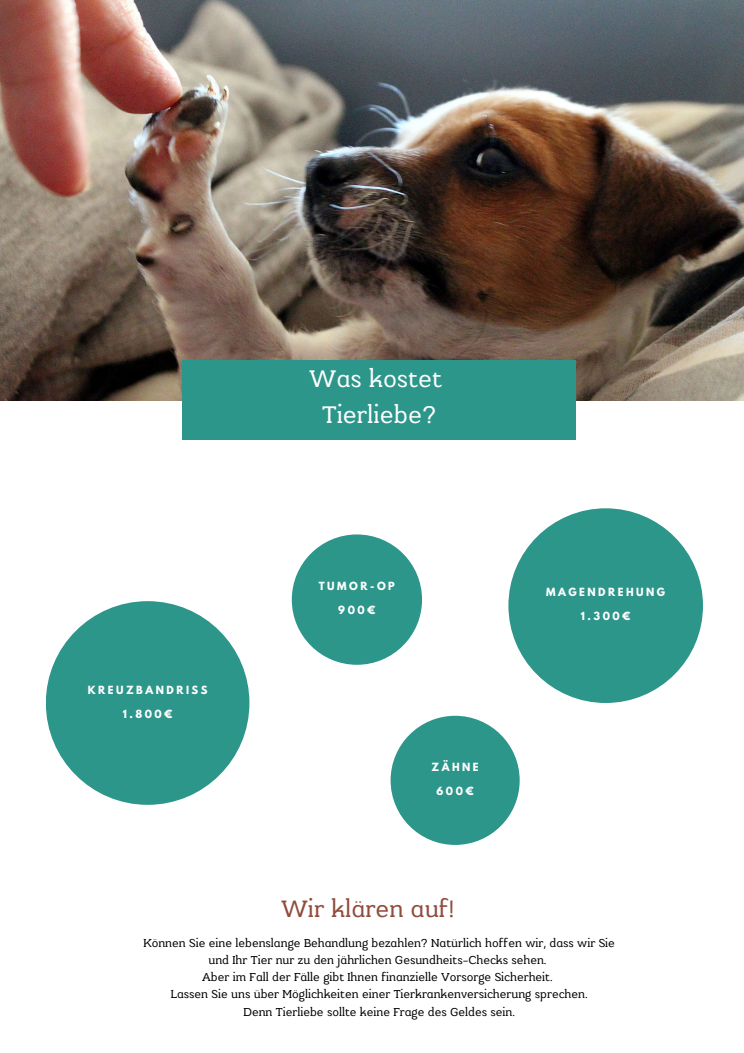
<style>
.page{position:relative;width:744px;height:1053px;background:#fff}
.page>*{position:absolute;margin:0;border:0;box-sizing:border-box;transform-origin:0 0}
.t1{font:25.92px/36.2px "Kulachat Slab";color:#fff;text-align:center}
.t2{font:25.6px "Kulachat Slab";color:#904c3c}
.t3{font:12.4px/17.2px "Kulachat Slab";color:#000;text-align:center}
.t4{font:700 10px "League Spartan";letter-spacing:.25em;color:#fff}
</style>
<div class="page">
<img style="left:0;top:0;width:744px;height:400px">
<div style="left:183px;top:360px;width:393px;height:80px;background:#2c968b"></div>
<div style="left:46px;top:601px;width:203px;height:203px;background:#2c968b;border-radius:50%"></div>
<div style="left:391px;top:715px;width:129px;height:129px;background:#2c968b;border-radius:50%"></div>
<div style="left:292px;top:534px;width:130px;height:130px;background:#2c968b;border-radius:50%"></div>
<div style="left:508px;top:508px;width:195px;height:195px;background:#2c968b;border-radius:50%"></div>
<p class="t4" style="left:88px;top:684px;width:121px">KREUZBANDRISS</p>
<p class="t4" style="left:123px;top:708px;width:51px">1.800€</p>
<h1 class="t1" style="left:309px;top:360px;width:134px">Was kostet<br>Tierliebe?</h1>
<p class="t4" style="left:319px;top:581px;width:78px">TUMOR-OP</p>
<p class="t4" style="left:338px;top:605px;width:39px">900€</p>
<p class="t4" style="left:432px;top:762px;width:49px">ZÄHNE</p>
<p class="t4" style="left:437px;top:786px;width:39px">600€</p>
<p class="t4" style="left:546px;top:587px;width:121px">MAGENDREHUNG</p>
<p class="t4" style="left:581px;top:611px;width:51px">1.300€</p>
<h2 class="t2" style="left:281px;top:893px;width:175px">Wir klären auf!</h2>
<p class="t3" style="left:143px;top:933px;width:473px">Können Sie eine lebenslange Behandlung bezahlen? Natürlich hoffen wir, dass wir Sie und Ihr Tier nur zu den jährlichen Gesundheits-Checks sehen.<br>Aber im Fall der Fälle gibt Ihnen finanzielle Vorsorge Sicherheit.<br>Lassen Sie uns über Möglichkeiten einer Tierkrankenversicherung sprechen.<br>Denn Tierliebe sollte keine Frage des Geldes sein.</p>
</div>
